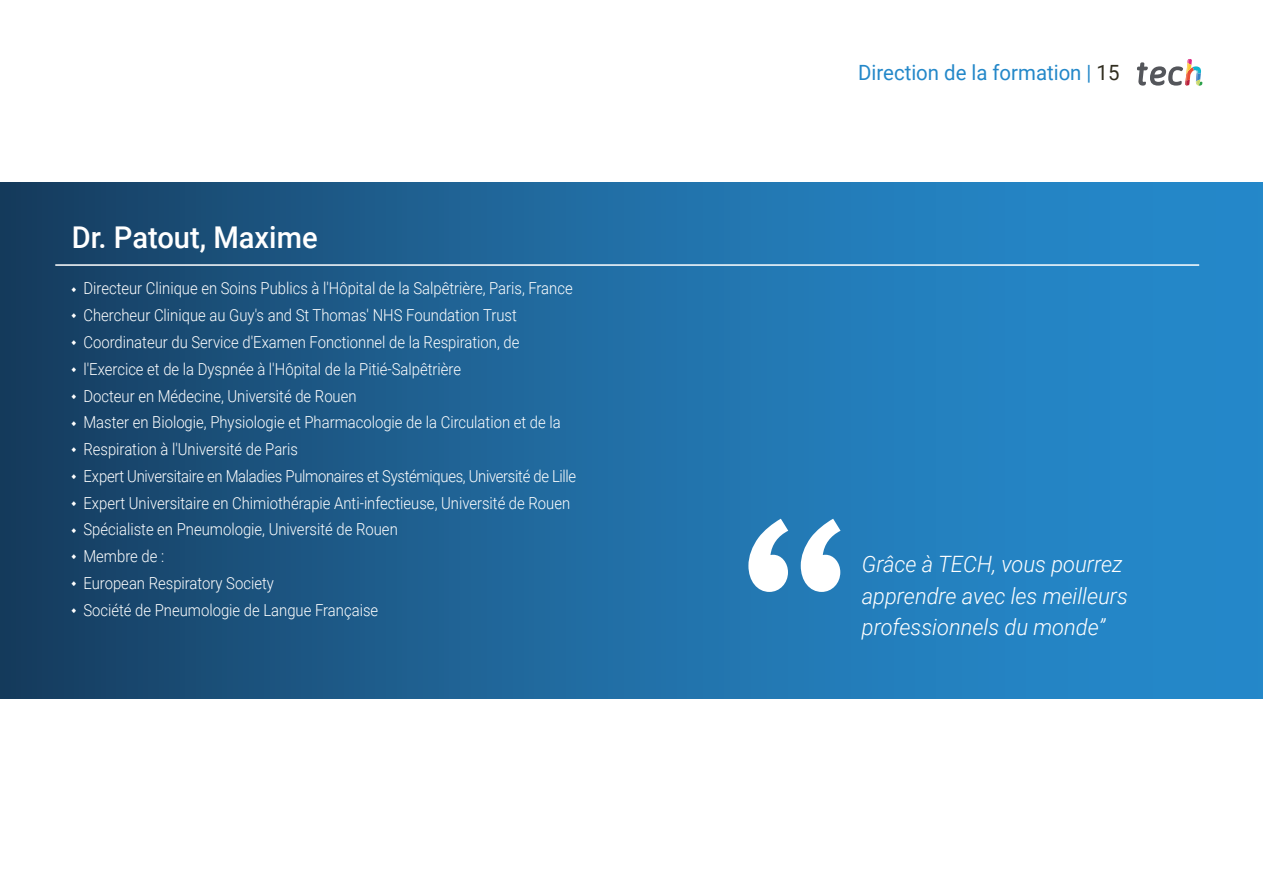
<style>
.page{position:relative;width:1263px;height:893px;background:#fff}
.page>*{position:absolute;margin:0;border:0;box-sizing:border-box;transform-origin:0 0}
.t1{font:500 30px "Roboto";color:#fff}
.t2{font:italic 300 22.5px/31.5px "Roboto";color:#fff}
.t3{font:21px "Roboto";color:#2488c9}
.t4{font:300 16.5px/26.7px "Roboto";color:#fff;scale:.9 1}
.s1{color:#312e20}
</style>
<div class="page">
<div style="left:0;top:182px;width:1263px;height:516px;background:linear-gradient(to right,#184267,#2793d9)"></div>
<hr style="left:55px;top:264px;width:1144px;height:2px;background:#fff">
<svg style="left:748px;top:519px;width:92px;height:73px"></svg>
<svg style="left:1137px;top:59px;width:65px;height:27px"></svg>
<svg style="left:72px;top:287px;width:4px;height:5px"></svg>
<svg style="left:72px;top:314px;width:4px;height:5px"></svg>
<svg style="left:72px;top:340px;width:4px;height:5px"></svg>
<svg style="left:72px;top:367px;width:4px;height:5px"></svg>
<svg style="left:72px;top:394px;width:4px;height:5px"></svg>
<svg style="left:72px;top:421px;width:4px;height:5px"></svg>
<svg style="left:72px;top:447px;width:4px;height:5px"></svg>
<svg style="left:72px;top:474px;width:4px;height:5px"></svg>
<svg style="left:72px;top:501px;width:4px;height:5px"></svg>
<svg style="left:72px;top:528px;width:4px;height:5px"></svg>
<svg style="left:72px;top:554px;width:4px;height:5px"></svg>
<svg style="left:72px;top:581px;width:4px;height:5px"></svg>
<svg style="left:72px;top:608px;width:4px;height:5px"></svg>
<h1 class="t1" style="left:72px;top:216px;width:247px">Dr. Patout, Maxime</h1>
<p class="t4" style="left:83px;top:275px;width:549px">Directeur Clinique en Soins Publics à l'Hôpital de la Salpêtrière, Paris, France Chercheur Clinique au Guy's and St Thomas' NHS Foundation Trust Coordinateur du Service d'Examen Fonctionnel de la Respiration, de l'Exercice et de la Dyspnée à l'Hôpital de la Pitié-Salpêtrière<br>Docteur en Médecine, Université de Rouen<br>Master en Biologie, Physiologie et Pharmacologie de la Circulation et de la Respiration à l'Université de Paris<br>Expert Universitaire en Maladies Pulmonaires et Systémiques, Université de Lille Expert Universitaire en Chimiothérapie Anti-infectieuse, Université de Rouen Spécialiste en Pneumologie, Université de Rouen<br>Membre de :<br>European Respiratory Society<br>Société de Pneumologie de Langue Française</p>
<p class="t3" style="left:858px;top:57px;width:263px">Direction de la formation | <span class="s1">15</span></p>
<h2 class="t2" style="left:862px;top:548px;width:268px">Grâce à TECH, vous pourrez apprendre avec les meilleurs professionnels du monde”</h2>
</div>
